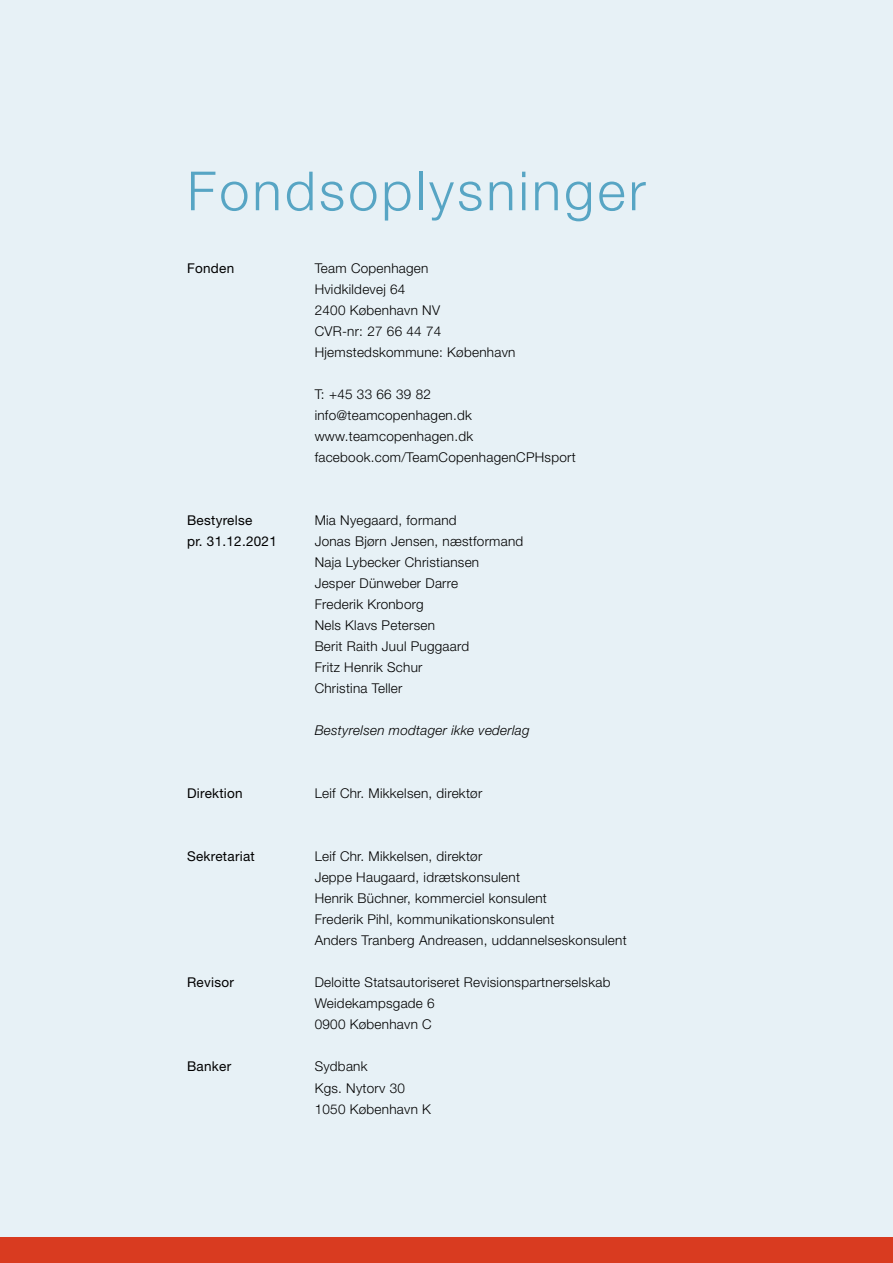
<style>
.page{position:relative;width:893px;height:1263px;background:#fff}
.page>*{position:absolute;margin:0;border:0;box-sizing:border-box;transform-origin:0 0}
.t1{font:300 54px "Helvetica Neue LT Std";letter-spacing:.06em;color:#57a5c4}
.t2{font:300 13.5px/21px "Helvetica Neue LT Std";letter-spacing:.02em;color:#000}
.t3{font:13.5px "Helvetica Neue LT Std";letter-spacing:.02em;color:#000}
.t4{font:italic 300 13.5px "Helvetica Neue LT Std";letter-spacing:.02em;color:#000}
</style>
<div class="page">
<div style="left:0;top:0;width:893px;height:1237px;background:#e7f1f6"></div>
<div style="left:0;top:1237px;width:893px;height:26px;background:#d93b20"></div>
<h1 class="t1" style="left:187px;top:158px;width:460px">Fondsoplysninger</h1>
<p class="t3" style="left:187px;top:260px;width:49px">Fonden</p>
<p class="t2" style="left:315px;top:258px;width:202px">Team Copenhagen<br>Hvidkildevej 64<br>2400 København NV<br>CVR-nr: 27 66 44 74<br>Hjemstedskommune: København</p>
<p class="t2" style="left:315px;top:384px;width:263px">T: +45 33 66 39 82 info@teamcopenhagen.dk www.teamcopenhagen.dk facebook.com/TeamCopenhagenCPHsport</p>
<p class="t3" style="left:187px;top:512px;width:67px">Bestyrelse</p>
<p class="t2" style="left:315px;top:510px;width:143px">Mia Nyegaard, formand</p>
<p class="t3" style="left:187px;top:533px;width:91px">pr. 31.12.2021</p>
<p class="t2" style="left:315px;top:531px;width:210px">Jonas Bjørn Jensen, næstformand<br>Naja Lybecker Christiansen<br>Jesper Dünweber Darre<br>Frederik Kronborg<br>Nels Klavs Petersen<br>Berit Raith Juul Puggaard<br>Fritz Henrik Schur<br>Christina Teller</p>
<p class="t4" style="left:315px;top:722px;width:216px">Bestyrelsen modtager ikke vederlag</p>
<p class="t3" style="left:187px;top:785px;width:57px">Direktion</p>
<p class="t2" style="left:315px;top:783px;width:169px">Leif Chr. Mikkelsen, direktør</p>
<p class="t3" style="left:187px;top:848px;width:69px">Sekretariat</p>
<p class="t2" style="left:315px;top:846px;width:313px">Leif Chr. Mikkelsen, direktør<br>Jeppe Haugaard, idrætskonsulent<br>Henrik Büchner, kommerciel konsulent<br>Frederik Pihl, kommunikationskonsulent<br>Anders Tranberg Andreasen, uddannelseskonsulent</p>
<p class="t3" style="left:187px;top:974px;width:48px">Revisor</p>
<p class="t2" style="left:315px;top:972px;width:297px">Deloitte Statsautoriseret Revisionspartnerselskab<br>Weidekampsgade 6<br>0900 København C</p>
<p class="t3" style="left:187px;top:1059px;width:46px">Banker</p>
<p class="t2" style="left:315px;top:1056px;width:118px">Sydbank<br>Kgs. Nytorv 30<br>1050 København K</p>
</div>
